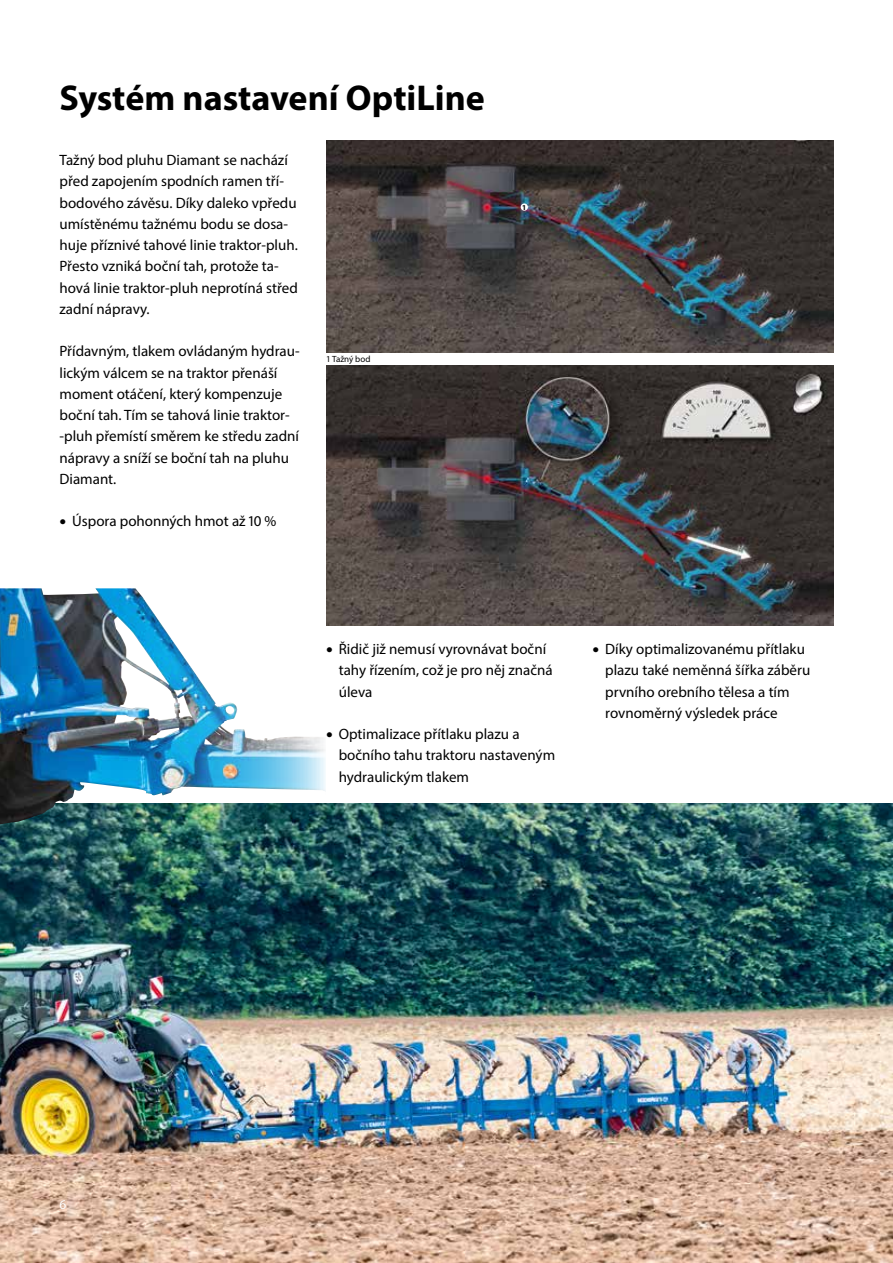
<style>
.page{position:relative;width:893px;height:1263px;background:#fff}
.page>*{position:absolute;margin:0;border:0;box-sizing:border-box;transform-origin:0 0}
.t1{font:700 36px "Myriad Pro";color:#000}
.t2{font:15px/21.3px "Myriad Pro";color:#000}
.t3{font:13.5px "Myriad Pro";color:#fff}
.t4{font:9px "Myriad Pro";color:#000}
.t5{font:700 7.5px "Myriad Pro";color:#000}
.s1{font-size:24px}
</style>
<div class="page">
<img style="left:0;top:804px;width:893px;height:459px">
<img style="left:326px;top:140px;width:507px;height:212px">
<img style="left:326px;top:366px;width:507px;height:260px">
<img style="left:0;top:588px;width:326px;height:236px">
<div style="left:521px;top:203px;width:7px;height:8px;background:#fff;border-radius:50%"></div>
<h1 class="t1" style="left:60px;top:74px;width:427px">Systém nastavení OptiLine</h1>
<p class="t2" style="left:60px;top:149px;width:240px">Tažný bod pluhu Diamant se nachází před zapojením spodních ramen tří&shy;bodového závěsu. Díky daleko vpředu umístěnému tažnému bodu se dosa&shy;huje příznivé tahové linie traktor-pluh.<br>Přesto vzniká boční tah, protože ta&shy;hová linie traktor-pluh neprotíná střed zadní nápravy.</p>
<p class="t2" style="left:60px;top:340px;width:242px">Přídavným, tlakem ovládaným hydrau&shy;lickým válcem se na traktor přenáší moment otáčení, který kompenzuje boční tah. Tím se tahová linie traktor--pluh přemístí směrem ke středu zadní nápravy a sníží se boční tah na pluhu<br>Diamant.</p>
<p class="t2" style="left:60px;top:510px;width:218px"><span class="s1">•</span> Úspora pohonných hmot až 10 %</p>
<p class="t4" style="left:326px;top:354px;width:46px">1 Tažný bod</p>
<p class="t5" style="left:522px;top:202px;width:6px">1</p>
<p class="t2" style="left:339px;top:638px;width:215px;text-indent:-13px"><span class="s1">•</span> Řidič již nemusí vyrovnávat boční tahy řízením, což je pro něj značná úleva</p>
<p class="t2" style="left:339px;top:723px;width:218px;text-indent:-13px"><span class="s1">•</span> Optimalizace přítlaku plazu a bočního tahu traktoru nastaveným hydraulickým tlakem</p>
<p class="t2" style="left:605px;top:638px;width:207px;text-indent:-13px"><span class="s1">•</span> Díky optimalizovanému přítlaku plazu také neměnná šířka záběru prvního orebního tělesa a tím rovnoměrný výsledek práce</p>
<p class="t3" style="left:60px;top:1196px;width:8px">6</p>
</div>
